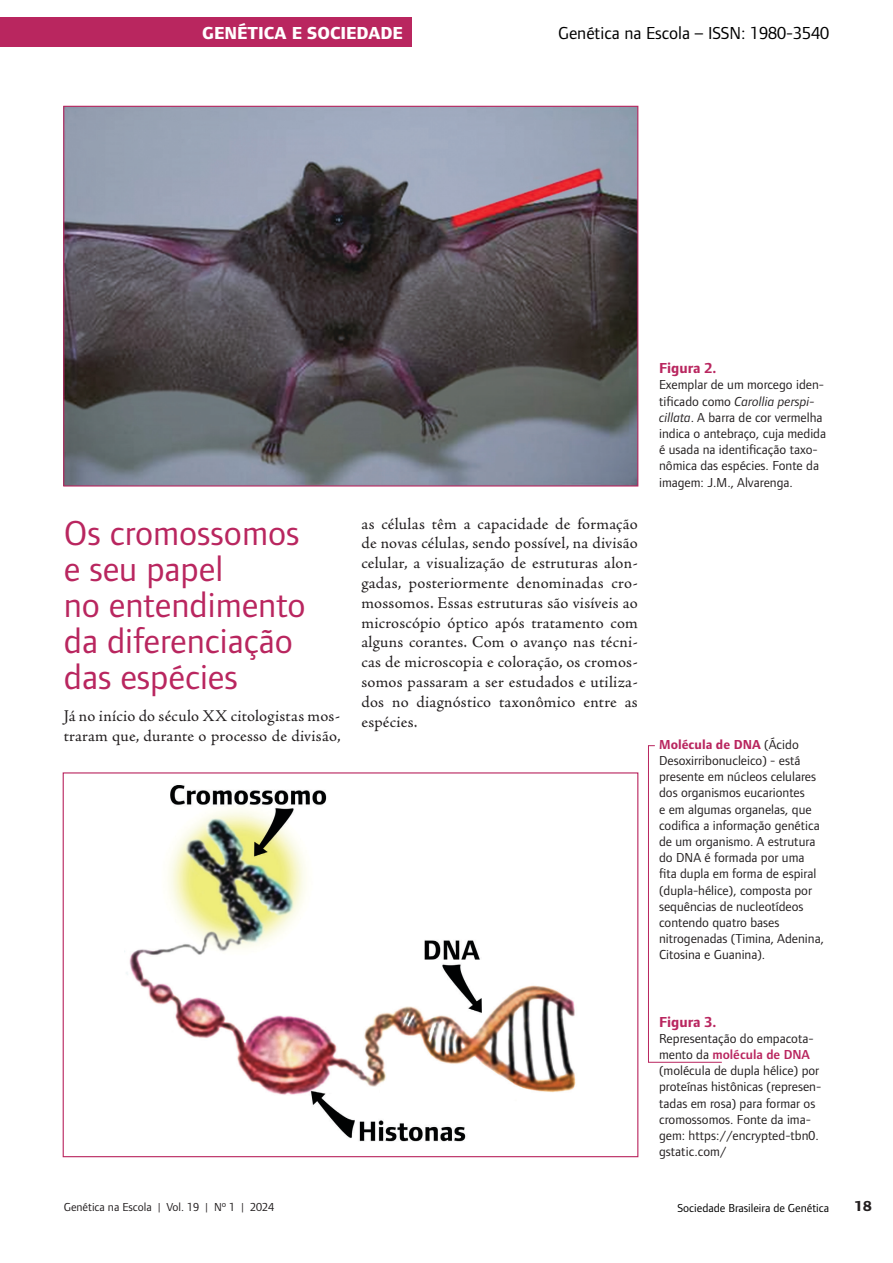
<style>
.page{position:relative;width:893px;height:1263px;background:#fff}
.page>*{position:absolute;margin:0;border:0;box-sizing:border-box;transform-origin:0 0}
.t1{font:36px/36px "Foundry Form Sans";color:#b9265f}
.t2{font:18px "Foundry Form Sans";color:#000}
.t3{font:800 18px "Foundry Form Sans";color:#fff}
.t4{font:16.5px/19.8px "Adobe Jenson Pro";letter-spacing:.015em;color:#231f20}
.t5{font:700 15px "Foundry Form Sans";color:#b9265f}
.t6{font:800 15px "Foundry Form Sans";color:#231f20}
.t7{font:13.5px/16.2px "Foundry Form Sans";color:#231f20}
.t8{font:12px "Foundry Form Sans";color:#231f20}
.t9{font:12px "Foundry Form Sans";color:#000}
.s1{font-style:italic}
.s2{font-weight:700;color:#b9265f}
.s3{font-weight:600;color:#b9265f}
</style>
<div class="page">
<img style="left:124px;top:785px;width:452px;height:357px">
<img style="left:65px;top:108px;width:571px;height:376px">
<svg style="left:648px;top:745px;width:74px;height:318px"></svg>
<div style="left:0;top:17px;width:412px;height:30px;background:#b9265f"></div>
<h2 class="t3" style="left:202px;top:23px;width:202px">GENÉTICA E SOCIEDADE</h2>
<h2 class="t2" style="left:558px;top:23px;width:273px">Genética na Escola – ISSN: 1980-3540</h2>
<p class="t5" style="left:659px;top:360px;width:59px">Figura 2.</p>
<p class="t7" style="left:659px;top:377px;width:169px">Exemplar de um morcego iden&shy;tificado como <span class="s1">Carollia perspi&shy;cillata</span>. A barra de cor vermelha indica o antebraço, cuja medida é usada na identificação taxo&shy;nômica das espécies. Fonte da imagem: J.M., Alvarenga.</p>
<p class="t1" style="left:64px;top:514px;width:243px">Os cromossomos e seu papel<br>no entendimento da diferenciação das espécies</p>
<p class="t4" style="left:64px;top:707px;width:278px">Já no início do século XX citologistas mos&shy;traram que, durante o processo de divisão,</p>
<p class="t4" style="left:361px;top:514px;width:278px;text-align:justify">as células têm a capacidade de formação de novas células, sendo possível, na divisão celular, a visualização de estruturas alon&shy;gadas, posteriormente denominadas cro&shy;mossomos. Essas estruturas são visíveis ao microscópio óptico após tratamento com alguns corantes. Com o avanço nas técni&shy;cas de microscopia e coloração, os cromos&shy;somos passaram a ser estudados e utiliza&shy;dos no diagnóstico taxonômico entre as espécies.</p>
<p class="t7" style="left:659px;top:736px;width:166px"><span class="s2">Molécula de DNA</span> (Ácido<br>Desoxirribonucleico) - está presente em núcleos celulares dos organismos eucariontes<br>e em algumas organelas, que codifica a informação genética de um organismo. A estrutura do DNA é formada por uma fita dupla em forma de espiral (dupla-hélice), composta por sequências de nucleotídeos contendo quatro bases nitrogenadas (Timina, Adenina,<br>Citosina e Guanina).</p>
<p class="t5" style="left:659px;top:1013px;width:59px">Figura 3.</p>
<p class="t7" style="left:659px;top:1030px;width:164px">Representação do empacota&shy;mento da <span class="s3">molécula de DNA </span>(molécula de dupla hélice) por proteínas histônicas (represen&shy;tadas em rosa) para formar os cromossomos. Fonte da ima&shy;gem: https://encrypted-tbn0. gstatic.com/</p>
<p class="t8" style="left:64px;top:1200px;width:212px">Genética na Escola | Vol. 19 | Nº 1 | 2024</p>
<p class="t9" style="left:677px;top:1202px;width:153px">Sociedade Brasileira de Genética</p>
<p class="t6" style="left:855px;top:1198px;width:19px">18</p>
</div>
